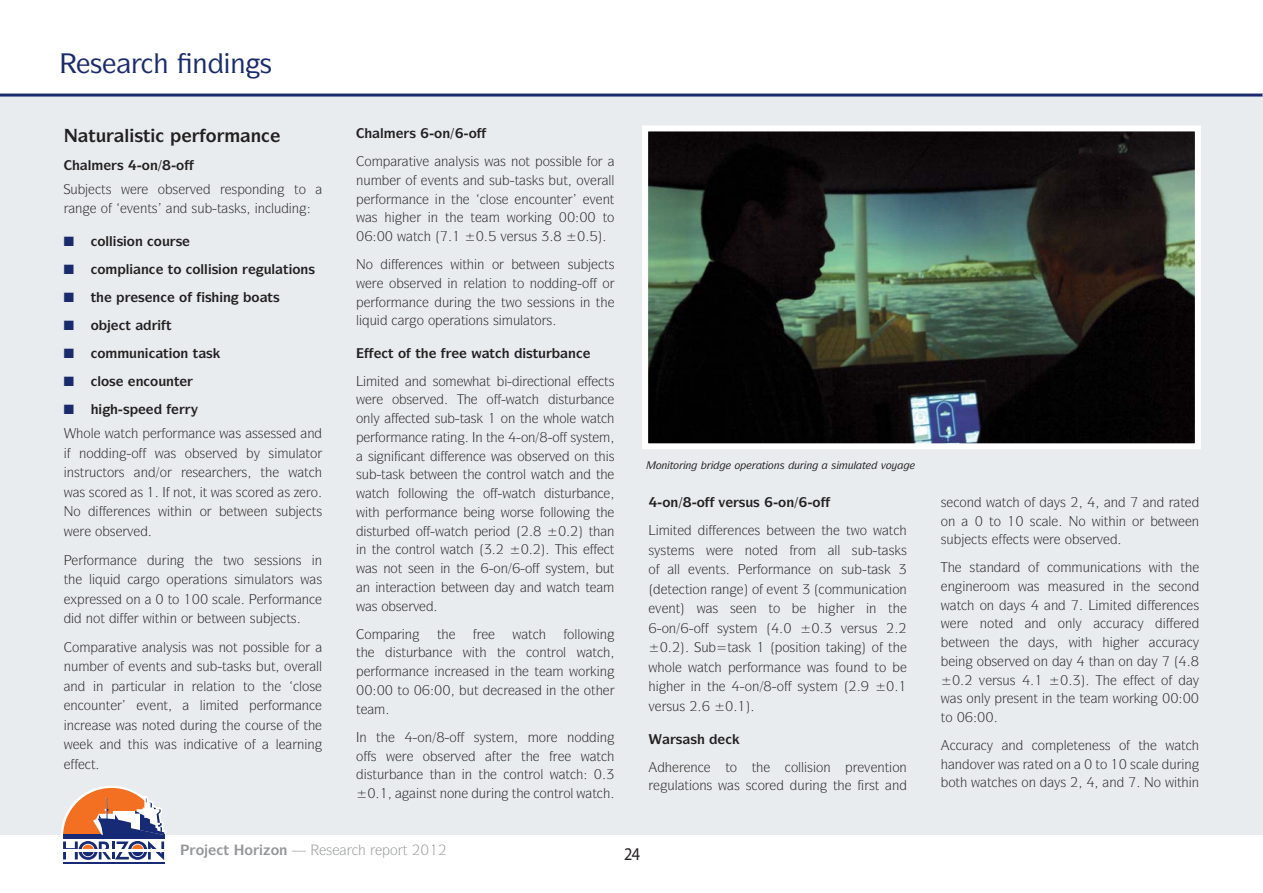
<style>
.page{position:relative;width:1263px;height:893px;background:#fff}
.page>*{position:absolute;margin:0;border:0;box-sizing:border-box;transform-origin:0 0}
.t1{font:500 27px "Symbol IT Cby BT";color:#192b6c}
.t2{font:700 18px "Symbol IT Cby BT";color:#231f20}
.t3{font:18px "Myriad Pro";color:#231f20;scale:.9 1}
.t4{font:700 14.25px "Symbol IT Cby BT";color:#939598}
.t5{font:13.5px "Symbol IT Cby BT";color:#231f20}
.t6{font:700 13.5px "Symbol IT Cby BT";color:#231f20}
.t7{font:13.5px "Zapf Dingbats ITC";color:#192b6c}
.t8{font:italic 500 10.5px "Symbol IT Cby BT";color:#231f20}
.s1{color:#231f20}
</style>
<div class="page">
<div style="left:0;top:94px;width:1263px;height:741px;background:#e8ecee"></div>
<svg style="left:61px;top:786px;width:105px;height:78px"></svg>
<hr style="left:0;top:94px;width:1263px;height:3px;background:#192b6c">
<img style="left:649px;top:132px;width:545px;height:310px">
<div style="left:642px;top:125px;width:559px;height:324px;border:6px solid #fff"></div>
<h1 class="t1" style="left:193px;top:50px;width:81px">■ ■▲</h1>
<h2 class="t2" style="left:88px;top:127px;width:64px">▼◆ ●▲▼</h2>
<p class="t6" style="left:88px;top:159px;width:72px">● ▲ ✔□■</p>
<p class="t5" style="left:71px;top:182px;width:43px">◆ ▼▲</p>
<p class="t5" style="left:158px;top:182px;width:40px">□▲❖</p>
<p class="t5" style="left:232px;top:182px;width:76px">▲ □■ ■ ▼□</p>
<p class="t5" style="left:127px;top:202px;width:174px">❖■▼▲ ■ ▲◆ ▼▲▲ ■●◆ ■</p>
<p class="t7" style="left:64px;top:235px;width:120px">■ <span class="s1">□●●▲□■</span> <span class="s1">□◆</span> <span class="s1">▲</span></p>
<p class="t6" style="left:168px;top:263px;width:72px">▼□ □●● ▲ □■</p>
<p class="t6" style="left:264px;top:263px;width:53px">◆● ▼ □■▲</p>
<p class="t6" style="left:179px;top:291px;width:53px">□ ▲ ■</p>
<p class="t6" style="left:252px;top:291px;width:30px">□ ▼▲</p>
<p class="t6" style="left:163px;top:347px;width:51px">▼□■ ▼ ▲</p>
<p class="t7" style="left:64px;top:375px;width:54px">■ <span class="s1">●□▲</span></p>
<p class="t6" style="left:136px;top:375px;width:45px">■ □◆■▼</p>
<p class="t7" style="left:64px;top:403px;width:12px">■</p>
<p class="t5" style="left:235px;top:427px;width:48px">▲ ▲▲ ▲▲</p>
<p class="t5" style="left:307px;top:427px;width:9px">■</p>
<p class="t5" style="left:171px;top:446px;width:54px">▲ □▲❖</p>
<p class="t5" style="left:269px;top:446px;width:50px">▲ ◆● ▼□</p>
<p class="t5" style="left:67px;top:466px;width:102px">■▲▼◆▼□▲ ■ □</p>
<p class="t5" style="left:80px;top:485px;width:30px">▲ ▲ □</p>
<p class="t5" style="left:173px;top:485px;width:36px">■□▼ ▼</p>
<p class="t5" style="left:227px;top:485px;width:30px">▲ ▲ □</p>
<p class="t5" style="left:170px;top:505px;width:38px">▼ ■ □</p>
<p class="t5" style="left:233px;top:505px;width:57px">▼ ■ ▲◆</p>
<p class="t5" style="left:95px;top:524px;width:40px">□▲❖</p>
<p class="t5" style="left:195px;top:553px;width:129px">▼ ▼ □ ▲ ▲▲□■▲ ■</p>
<p class="t5" style="left:64px;top:573px;width:48px">▼ ●❑◆</p>
<p class="t5" style="left:200px;top:573px;width:96px">▼□■▲ ▲ ◆● ▼□ ▲</p>
<p class="t5" style="left:86px;top:612px;width:21px">■□▼</p>
<p class="t5" style="left:155px;top:612px;width:35px">▼ ■ □</p>
<p class="t5" style="left:211px;top:612px;width:53px">▼ ■ ▲◆</p>
<p class="t5" style="left:149px;top:640px;width:40px">■●▲▲</p>
<p class="t5" style="left:208px;top:640px;width:99px">▲ ■□▼ □▲▲ ● □</p>
<p class="t5" style="left:113px;top:660px;width:186px">□ ❖ ■▼▲ ■ ▲◆ ▼ ▲ ▲ ◆▼ □❖</p>
<p class="t5" style="left:130px;top:679px;width:25px">▼ ◆●</p>
<p class="t5" style="left:177px;top:679px;width:92px">■ ● ▼□■ ▼□ ▼</p>
<p class="t5" style="left:299px;top:679px;width:18px">●□▲</p>
<p class="t5" style="left:71px;top:699px;width:41px">■ □◆■▼</p>
<p class="t5" style="left:143px;top:699px;width:27px">❖ ■▼</p>
<p class="t5" style="left:132px;top:718px;width:31px">▲ ■□▼</p>
<p class="t5" style="left:188px;top:718px;width:40px">◆ ■ ▼</p>
<p class="t5" style="left:251px;top:718px;width:58px">□◆ ▲ □ ▼</p>
<p class="t5" style="left:106px;top:738px;width:44px">■ ▼ ▲</p>
<p class="t5" style="left:217px;top:738px;width:36px">▼❖ □</p>
<p class="t5" style="left:276px;top:738px;width:40px">● ■■</p>
<p class="t4" style="left:196px;top:842px;width:93px">□ ▼ ★□ □■</p>
<p class="t5" style="left:441px;top:155px;width:40px">■●▲▲</p>
<p class="t5" style="left:500px;top:155px;width:99px">▲ ■□▼ □▲▲ ● □</p>
<p class="t5" style="left:405px;top:173px;width:186px">□ ❖ ■▼▲ ■ ▲◆ ▼ ▲ ▲ ◆▼ □❖</p>
<p class="t5" style="left:486px;top:192px;width:18px">●□▲</p>
<p class="t5" style="left:521px;top:192px;width:41px">■ □◆■▼</p>
<p class="t5" style="left:589px;top:192px;width:27px">❖ ■▼</p>
<p class="t5" style="left:500px;top:230px;width:51px">❖ ▲◆▲ ✓</p>
<p class="t5" style="left:462px;top:258px;width:38px">▼ ■ □</p>
<p class="t5" style="left:526px;top:258px;width:57px">▼ ■ ▲◆</p>
<p class="t5" style="left:389px;top:277px;width:40px">□▲❖</p>
<p class="t5" style="left:451px;top:277px;width:95px">■ ● ▼ □■ ▼□ ■□</p>
<p class="t5" style="left:562px;top:277px;width:49px">■ □ □</p>
<p class="t5" style="left:442px;top:295px;width:41px">◆ ■ ▼</p>
<p class="t5" style="left:501px;top:295px;width:101px">▼ □ ▲ ▲▲□■▲ ■ ▼</p>
<p class="t5" style="left:356px;top:314px;width:22px">●❑◆</p>
<p class="t5" style="left:461px;top:314px;width:93px">▼□■▲ ▲ ◆● ▼□ ▲</p>
<p class="t6" style="left:388px;top:346px;width:34px">▼ □ ▼</p>
<p class="t6" style="left:490px;top:346px;width:58px">▼ ▲▼◆</p>
<p class="t6" style="left:568px;top:346px;width:9px">■</p>
<p class="t5" style="left:380px;top:374px;width:67px">▼ ■ ▲□</p>
<p class="t5" style="left:540px;top:374px;width:33px">▼□■ ●</p>
<p class="t5" style="left:392px;top:393px;width:39px">□▲❖</p>
<p class="t5" style="left:558px;top:393px;width:19px">▲▼◆</p>
<p class="t5" style="left:594px;top:393px;width:9px">■</p>
<p class="t5" style="left:356px;top:412px;width:19px">□■●</p>
<p class="t5" style="left:411px;top:412px;width:67px">▼ ▲◆ ▼▲</p>
<p class="t5" style="left:501px;top:412px;width:25px">□■ ▼</p>
<p class="t5" style="left:508px;top:430px;width:29px">✔ □■</p>
<p class="t5" style="left:552px;top:430px;width:42px">□ ▲ ▲▼</p>
<p class="t5" style="left:466px;top:449px;width:9px">■</p>
<p class="t5" style="left:507px;top:449px;width:50px">▲ □▲❖</p>
<p class="t5" style="left:575px;top:449px;width:41px">□■ ▼ ▲</p>
<p class="t5" style="left:356px;top:468px;width:44px">▲◆ ▼▲</p>
<p class="t5" style="left:424px;top:468px;width:45px">▼ ■ ▼</p>
<p class="t5" style="left:492px;top:468px;width:35px">□■▼ □●</p>
<p class="t5" style="left:547px;top:468px;width:55px">▼ ■ ▼</p>
<p class="t5" style="left:372px;top:487px;width:91px">▼ □●●□ ■ ▼</p>
<p class="t5" style="left:554px;top:487px;width:19px">▲▼◆</p>
<p class="t5" style="left:590px;top:487px;width:9px">■</p>
<p class="t5" style="left:480px;top:505px;width:122px">■ □ ▲ □●●□ ■ ▼</p>
<p class="t5" style="left:366px;top:524px;width:19px">▲▼◆</p>
<p class="t5" style="left:401px;top:543px;width:35px">□■▼ □●</p>
<p class="t5" style="left:372px;top:562px;width:91px">▲ ■□▼ ▲ ■ ■ ▼</p>
<p class="t5" style="left:525px;top:562px;width:44px">□ ▲ ▲▼</p>
<p class="t5" style="left:363px;top:580px;width:29px">■ ■▼</p>
<p class="t5" style="left:414px;top:580px;width:23px">▼□■</p>
<p class="t5" style="left:372px;top:599px;width:49px">▲ □▲❖</p>
<p class="t5" style="left:567px;top:627px;width:41px">□●●□ ■</p>
<p class="t5" style="left:396px;top:646px;width:19px">▲▼◆</p>
<p class="t5" style="left:432px;top:646px;width:9px">■</p>
<p class="t5" style="left:532px;top:646px;width:36px">□■▼ □●</p>
<p class="t5" style="left:522px;top:683px;width:45px">▲ ■ ▼</p>
<p class="t5" style="left:404px;top:730px;width:29px">✔ □■</p>
<p class="t5" style="left:449px;top:730px;width:48px">□ ▲ ▲▼</p>
<p class="t5" style="left:539px;top:730px;width:44px">□ ■□</p>
<p class="t5" style="left:600px;top:730px;width:9px">■</p>
<p class="t5" style="left:423px;top:749px;width:40px">□▲❖</p>
<p class="t5" style="left:367px;top:768px;width:19px">▲▼◆</p>
<p class="t5" style="left:403px;top:768px;width:81px">■ ▼ ■ ■ ▼</p>
<p class="t5" style="left:509px;top:768px;width:36px">□■▼ □●</p>
<p class="t5" style="left:419px;top:787px;width:44px">■▲▼ ■□■</p>
<p class="t5" style="left:479px;top:787px;width:39px">◆ ■ ▼</p>
<p class="t5" style="left:540px;top:787px;width:36px">□■▼ □●</p>
<p class="t8" style="left:656px;top:460px;width:37px">□■▼□ ■</p>
<p class="t8" style="left:735px;top:460px;width:79px">□ ▼□■▲ ◆ ■</p>
<p class="t8" style="left:831px;top:460px;width:36px">▲ ◆●▼</p>
<p class="t6" style="left:648px;top:495px;width:31px">✔ □■</p>
<p class="t6" style="left:697px;top:495px;width:65px">□ ❖ ▲◆▲</p>
<p class="t5" style="left:781px;top:524px;width:47px">▼ ■ ▼</p>
<p class="t5" style="left:648px;top:543px;width:24px">▲ ▲▼</p>
<p class="t5" style="left:745px;top:543px;width:21px">■□▼</p>
<p class="t5" style="left:798px;top:543px;width:110px">□ ●● ▲◆ ▼▲▲</p>
<p class="t5" style="left:648px;top:563px;width:79px">□ ●● ❖ ■▼▲</p>
<p class="t5" style="left:819px;top:563px;width:89px">□■ ▲◆ ▼ ▲ ✓</p>
<p class="t5" style="left:668px;top:582px;width:63px">▼ ▼□■ ■</p>
<p class="t5" style="left:752px;top:582px;width:81px">□ ❖ ■▼ ✓ □</p>
<p class="t5" style="left:854px;top:582px;width:54px">◆■ ▼□■</p>
<p class="t5" style="left:655px;top:602px;width:27px">❖ ■▼</p>
<p class="t5" style="left:713px;top:602px;width:69px">▲ ▲ ■ ▼□</p>
<p class="t5" style="left:694px;top:621px;width:47px">□ ▲ ▲▼</p>
<p class="t5" style="left:824px;top:621px;width:55px">✓ ❖ ▲◆▲</p>
<p class="t5" style="left:701px;top:641px;width:45px">◆ ▼▲</p>
<p class="t5" style="left:782px;top:641px;width:73px">□▲▼□■ ▼ ■</p>
<p class="t5" style="left:823px;top:660px;width:65px">▲ □◆■ ▼□</p>
<p class="t5" style="left:732px;top:680px;width:29px">✔ □■</p>
<p class="t5" style="left:777px;top:680px;width:45px">□ ▲ ▲▼</p>
<p class="t5" style="left:648px;top:699px;width:38px">❖ ▲◆▲</p>
<p class="t5" style="left:690px;top:760px;width:67px">■ ▼□ ▼</p>
<p class="t5" style="left:791px;top:760px;width:41px">□●● ▲ □■</p>
<p class="t5" style="left:864px;top:760px;width:44px">❖ ■▼□■</p>
<p class="t5" style="left:667px;top:779px;width:46px">◆● ▼ □■▲</p>
<p class="t5" style="left:734px;top:779px;width:32px">▲ ▲ □</p>
<p class="t5" style="left:797px;top:779px;width:42px">◆ ■ ▼</p>
<p class="t5" style="left:869px;top:779px;width:32px">▲▼ ■</p>
<h2 class="t3" style="left:624px;top:847px;width:19px">24</h2>
<p class="t5" style="left:941px;top:495px;width:35px">▲ □■</p>
<p class="t5" style="left:1060px;top:495px;width:59px">▲ ✔ ■</p>
<p class="t5" style="left:1078px;top:514px;width:63px">□ ▼ ■ □</p>
<p class="t5" style="left:1065px;top:533px;width:40px">□▲❖</p>
<p class="t5" style="left:969px;top:561px;width:26px">▲▼ ■</p>
<p class="t5" style="left:1083px;top:561px;width:60px">◆■ ▼ □■▲</p>
<p class="t5" style="left:948px;top:579px;width:53px">■■□□</p>
<p class="t5" style="left:1158px;top:579px;width:35px">▲ □■</p>
<p class="t5" style="left:957px;top:598px;width:39px">▼ □■</p>
<p class="t5" style="left:1020px;top:598px;width:40px">▲ ✔ ■</p>
<p class="t5" style="left:980px;top:617px;width:21px">■□▼</p>
<p class="t5" style="left:1031px;top:617px;width:45px">■ □■●</p>
<p class="t5" style="left:955px;top:636px;width:50px">▼ ■ ▼</p>
<p class="t5" style="left:958px;top:654px;width:59px">■ □▲❖</p>
<p class="t5" style="left:1076px;top:654px;width:58px">✔ ▼ ■ □■</p>
<p class="t5" style="left:979px;top:673px;width:53px">❖ ▲◆▲ ✔</p>
<p class="t5" style="left:957px;top:692px;width:29px">▲ □■●</p>
<p class="t5" style="left:1013px;top:692px;width:49px">▲ ■▼ ■ ▼</p>
<p class="t5" style="left:1064px;top:738px;width:81px">●▼■▲▲ □ ▼</p>
<p class="t5" style="left:955px;top:757px;width:30px">■ □❖</p>
<p class="t5" style="left:987px;top:776px;width:50px">▼ ▲ □■</p>
<p class="t5" style="left:1060px;top:776px;width:58px">▲ ✔ ■</p>
<p class="t5" style="left:1154px;top:776px;width:47px">□ ▼ ■</p>
</div>
